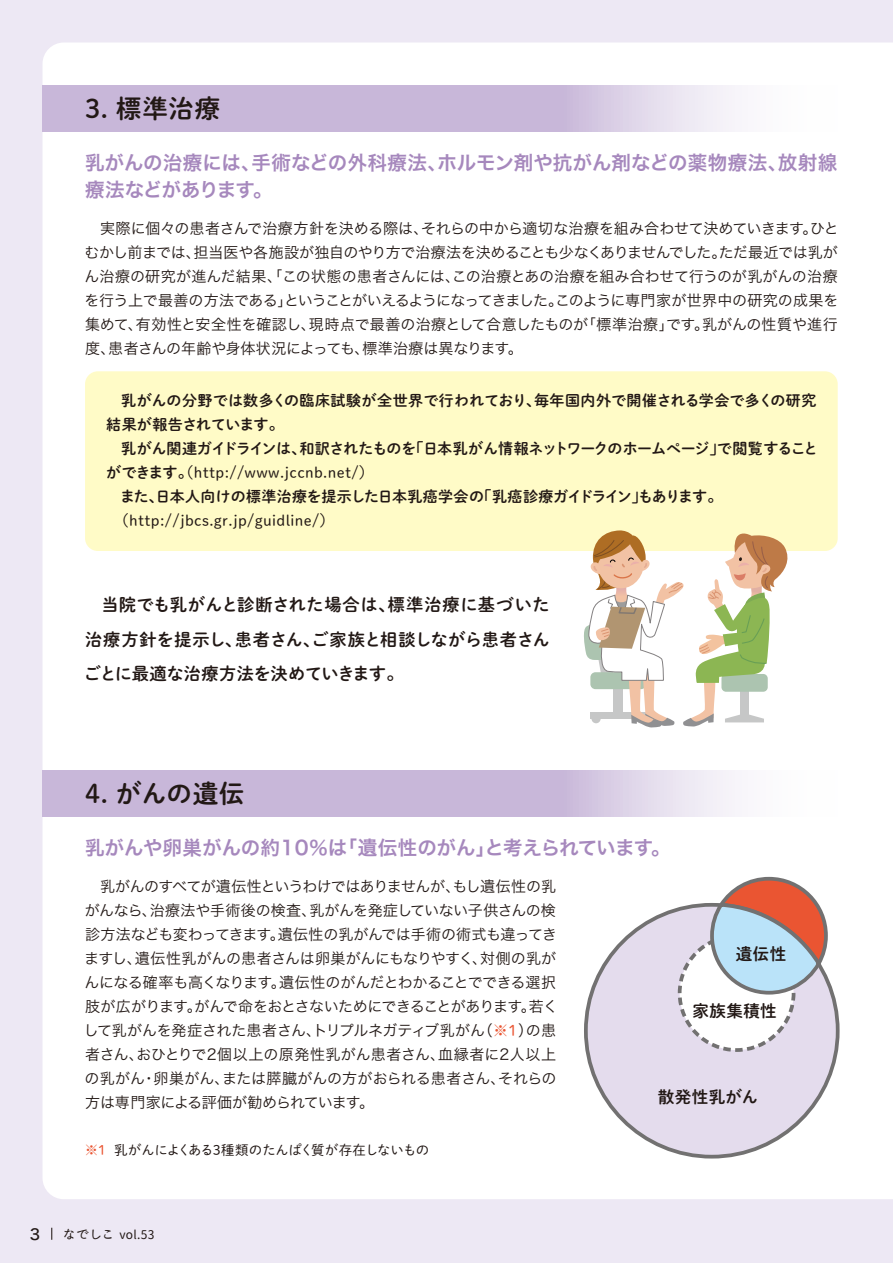
<style>
.page{position:relative;width:893px;height:1263px;background:#ede8f4}
.page>*{position:absolute;margin:0;border:0;box-sizing:border-box;transform-origin:0 0}
.t1{font:25.5px "Shuei M Go Std B";letter-spacing:.03em;color:#221815}
.t2{font:19.5px/27px "Hira Kaku Std N W6";color:#a688bd}
.t3{font:17.25px/34.5px "Shuei M Go Std B";letter-spacing:-.01em;color:#221815;text-align:justify}
.t4{font:16.5px "Shuei M Go Std B";letter-spacing:.025em;color:#221815}
.t5{font:15px/24px "Hira Kaku Std N W3";letter-spacing:-.015em;color:#221815;text-align:justify}
.t6{font:15px/24px "Shuei M Go Std B";letter-spacing:.025em;color:#221815}
.t7{font:15px "Shuei M Go Std L";letter-spacing:.025em;color:#221815}
.t8{font:15px "Shuei M Go Std B";letter-spacing:-.03em;color:#221815}
.t9{font:15px "Shuei M Go Std B";color:#221815}
.t10{font:15px "Hira Kaku Std N W5";color:#221815}
.t11{font:13.5px "Shuei M Go Std L";letter-spacing:-.04em;color:#221815}
.t12{font:12px "Honoka Maru Gothic";color:#221815}
.s1{font-family:"Shuei M Go Std B"}
.s2{font-family:"Shuei M Go Std L";color:#ea5532}
.s3{color:#ea5532}
.s4{font-size:15px}
</style>
<div class="page">
<div style="left:43px;top:43px;width:850px;height:1156px;background:#fff"></div>
<svg style="left:43px;top:85px;width:795px;height:47px"></svg>
<div style="left:85px;top:371px;width:753px;height:180px;background:#fffbc7;border-radius:13px"></div>
<svg style="left:43px;top:770px;width:795px;height:47px"></svg>
<div style="left:586px;top:905px;width:252px;height:252px;background:#e4dced;border-radius:50%"></div>
<div style="left:680px;top:936px;width:114px;height:114px;background:#fff;border-radius:50%"></div>
<div style="left:678px;top:934px;width:117px;height:118px;border:4px dashed #727171;border-radius:50%"></div>
<svg style="left:708px;top:875px;width:122px;height:121px;background:#cbb9bb"></svg>
<svg style="left:582px;top:530px;width:209px;height:197px;background:#e3ddc7"></svg>
<svg style="left:51px;top:1228px;width:1px;height:12px"></svg>
<h1 class="t1" style="left:85px;top:90px;width:137px">3. 標準治療</h1>
<h2 class="t2" style="left:85px;top:150px;width:754px">乳がんの治療には、手術などの外科療法、ホルモン剤や抗がん剤などの薬物療法、放射線療法などがあります。</h2>
<p class="t5" style="left:84px;top:216px;width:756px;text-indent:16px">実際に個々の患者さんで治療方針を決める際は、それらの中から適切な治療を組み合わせて決めていきます。ひとむかし前までは、担当医や各施設が独自のやり方で治療法を決めることも少なくありませんでした。ただ最近では乳がん治療の研究が進んだ結果、「この状態の患者さんには、この治療とあの治療を組み合わせて行うのが乳がんの治療を行う上で最善の方法である」ということがいえるようになってきました。このように専門家が世界中の研究の成果を集めて、有効性と安全性を確認し、現時点で最善の治療として合意したものが「標準治療」です。乳がんの性質や進行度、患者さんの年齢や身体状況によっても、標準治療は異なります。</p>
<p class="t6" style="left:106px;top:388px;width:711px;text-indent:15px">乳がんの分野では数多くの臨床試験が全世界で行われており、毎年国内外で開催される学会で多くの研究結果が報告されています。</p>
<p class="t8" style="left:121px;top:437px;width:698px">乳がん関連ガイドラインは、和訳されたものを「日本乳がん情報ネットワークのホームページ」で閲覧すること</p>
<p class="t7" style="left:106px;top:461px;width:269px"><span class="s1">ができます。</span>（http://www.jccnb.net/）</p>
<p class="t9" style="left:120px;top:485px;width:604px">また、日本人向けの標準治療を提示した日本乳癌学会の「乳癌診療ガイドライン」もあります。</p>
<p class="t7" style="left:114px;top:509px;width:222px">（http://jbcs.gr.jp/guidline/）</p>
<p class="t3" style="left:84px;top:587px;width:467px;text-indent:17px">当院でも乳がんと診断された場合は、標準治療に基づいた治療方針を提示し、患者さん、ご家族と相談しながら患者さんごとに最適な治療方法を決めていきます。</p>
<h1 class="t1" style="left:85px;top:775px;width:161px">4. がんの遺伝</h1>
<h2 class="t2" style="left:85px;top:835px;width:587px">乳がんや卵巣がんの約10％は「遺伝性のがん」と考えられています。</h2>
<p class="t5" style="left:84px;top:874px;width:476px;text-align:left;text-indent:16px">乳がんのすべてが遺伝性というわけではありませんが、もし遺伝性の乳がんなら、治療法や手術後の検査、乳がんを発症していない子供さんの検診方法なども変わってきます。遺伝性の乳がんでは手術の術式も違ってきますし、遺伝性乳がんの患者さんは卵巣がんにもなりやすく、対側の乳がんになる確率も高くなります。遺伝性のがんだとわかることでできる選択肢が広がります。がんで命をおとさないためにできることがあります。若くして乳がんを発症された患者さん、トリプルネガティブ乳がん（<span class="s2">※１</span>）の患者さん、おひとりで2個以上の原発性乳がん患者さん、血縁者に2人以上の乳がん・卵巣がん、または膵臓がんの方がおられる患者さん、それらの方は専門家による評価が勧められています。</p>
<p class="t11" style="left:85px;top:1140px;width:346px"><span class="s3">※１</span> 乳がんによくある3種類のたんぱく質が存在しないもの</p>
<p class="t4" style="left:736px;top:941px;width:52px">遺伝性</p>
<p class="t4" style="left:693px;top:998px;width:86px">家族集積性</p>
<p class="t4" style="left:658px;top:1084px;width:102px">散発性乳がん</p>
<p class="t10" style="left:30px;top:1222px;width:12px">3</p>
<p class="t12" style="left:63px;top:1225px;width:93px"><span class="s4">なでしこ</span> vol.53</p>
</div>
